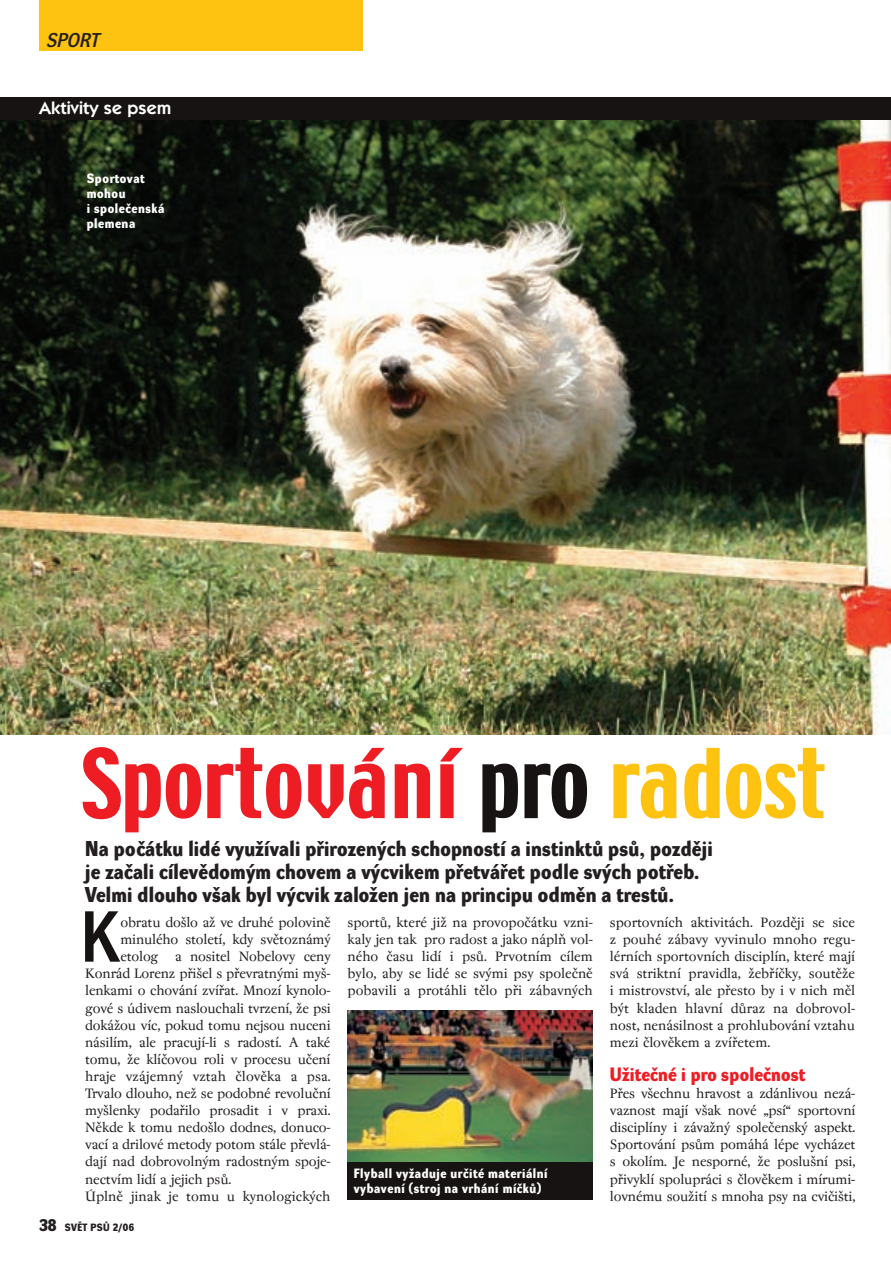
<style>
.page{position:relative;width:891px;height:1263px;background:#fff}
.page>*{position:absolute;margin:0;border:0;box-sizing:border-box;transform-origin:0 0}
.t1{font:85.2px "Techno CE";letter-spacing:.005em;color:#ee1d23}
.t2{font:70.5px "Dynamo DD";color:#171312}
.t3{font:21px/23px "Dynamo DB";letter-spacing:.01em;color:#231f20}
.t4{font:19.5px "Dynamo D Italic D";letter-spacing:.01em;color:#231f20}
.t5{font:18.9px "Dynamo DB";letter-spacing:.01em;color:#ee1d23}
.t6{font:600 18px "Itc Kabel CE";letter-spacing:.01em;color:#fff}
.t7{font:15px/17.1px "Regent";letter-spacing:-.015em;color:#231f20;text-align:justify}
.t8{font:13.2px/14.9px "Dynamo DB";letter-spacing:.045em;color:#fff}
.t9{font:10.35px "Dynamo DB";letter-spacing:.03em;color:#231f20}
.s1{color:#171312}
.s2{color:#fec210}
.s3{font-size:16.5px}
</style>
<div class="page">
<img style="left:0;top:0;width:890px;height:1200px">
<h3 class="t4" style="left:47px;top:32px;width:54px">SPORT</h3>
<p class="t6" style="left:39px;top:101px;width:133px">Aktivity se psem</p>
<p class="t8" style="left:87px;top:172px;width:79px">Sportovat mohou<br>i spoleãenská plemena</p>
<h1 class="t1" style="left:82px;top:748px;width:745px">Sportování <span class="s1">pro</span> <span class="s2">radost</span></h1>
<h3 class="t3" style="left:85px;top:839px;width:629px">Na poãátku lidé vyuÏívali pfiirozen˘ch schopností a instinktÛ psÛ, pozdûji je zaãali cílevûdom˘m chovem a v˘cvikem pfietváfiet podle sv˘ch potfieb.<br>Velmi dlouho v‰ak byl v˘cvik zaloÏen jen na principu odmûn a trestÛ.</h3>
<h2 class="t2" style="left:81px;top:909px;width:40px">K</h2>
<p class="t7" style="left:120px;top:915px;width:212px">obratu do‰lo aÏ ve druhé polovinû</p>
<p class="t7" style="left:120px;top:932px;width:212px">minulého století, kdy svûtoznám˘</p>
<p class="t7" style="left:120px;top:949px;width:212px">etolog a nositel Nobelovy ceny</p>
<p class="t7" style="left:85px;top:966px;width:247px">Konrád Lorenz pfii‰el s pfievratn˘mi my‰-</p>
<p class="t7" style="left:85px;top:983px;width:247px">lenkami o chování zvífiat. Mnozí kynolo-</p>
<p class="t7" style="left:85px;top:1000px;width:247px">gové s údivem naslouchali tvrzení, Ïe psi</p>
<p class="t7" style="left:85px;top:1017px;width:247px">dokáÏou víc, pokud tomu nejsou nuceni</p>
<p class="t7" style="left:85px;top:1035px;width:247px">násilím, ale pracují-li s radostí. A také</p>
<p class="t7" style="left:85px;top:1052px;width:247px">tomu, Ïe klíãovou roli v procesu uãení</p>
<p class="t7" style="left:85px;top:1069px;width:247px">hraje vzájemn˘ vztah ãlovûka a psa.</p>
<p class="t7" style="left:85px;top:1086px;width:247px">Trvalo dlouho, neÏ se podobné revoluãní</p>
<p class="t7" style="left:85px;top:1103px;width:247px">my‰lenky podafiilo prosadit i v praxi.</p>
<p class="t7" style="left:85px;top:1120px;width:247px">Nûkde k tomu nedo‰lo dodnes, donuco-</p>
<p class="t7" style="left:85px;top:1137px;width:247px">vací a drilové metody potom stále pfievlá-</p>
<p class="t7" style="left:85px;top:1154px;width:247px">dají nad dobrovoln˘m radostn˘m spoje-</p>
<p class="t7" style="left:85px;top:1171px;width:148px">nectvím lidí a jejich psÛ.</p>
<p class="t7" style="left:85px;top:1188px;width:247px">Úplnû jinak je tomu u kynologick˘ch</p>
<p class="t9" style="left:39px;top:1223px;width:97px"><span class="s3">38</span> SVùT PSÒ 2/06</p>
<p class="t7" style="left:347px;top:915px;width:247px">sportÛ, které jiÏ na provopoãátku vzni&shy;kaly jen tak pro radost a jako náplÀ vol&shy;ného ãasu lidí i psÛ. Prvotním cílem bylo, aby se lidé se sv˘mi psy spoleãnû pobavili a protáhli tûlo pfii zábavn˘ch</p>
<p class="t7" style="left:610px;top:915px;width:247px">sportovních aktivitách. Pozdûji se sice z pouhé zábavy vyvinulo mnoho regu&shy;lérních sportovních disciplín, které mají svá striktní pravidla, Ïebfiíãky, soutûÏe i mistrovství, ale pfiesto by i v nich mûl b˘t kladen hlavní dÛraz na dobrovol&shy;nost, nenásilnost a prohlubování vztahu mezi ãlovûkem a zvífietem.</p>
<p class="t5" style="left:610px;top:1067px;width:197px">UÏiteãné i pro spoleãnost</p>
<p class="t7" style="left:610px;top:1086px;width:247px">Pfies v‰echnu hravost a zdánlivou nezá&shy;vaznost mají v‰ak nové „psí“ sportovní disciplíny i závaÏn˘ spoleãensk˘ aspekt.<br>Sportování psÛm pomáhá lépe vycházet s okolím. Je nesporné, Ïe poslu‰ní psi, pfiivyklí spolupráci s ãlovûkem i mírumi&shy;lovnému souÏití s mnoha psy na cviãi‰ti,</p>
<p class="t8" style="left:354px;top:1167px;width:195px">Flyball vyÏaduje urãité materiální vybavení (stroj na vrhání míãkÛ)</p>
</div>
